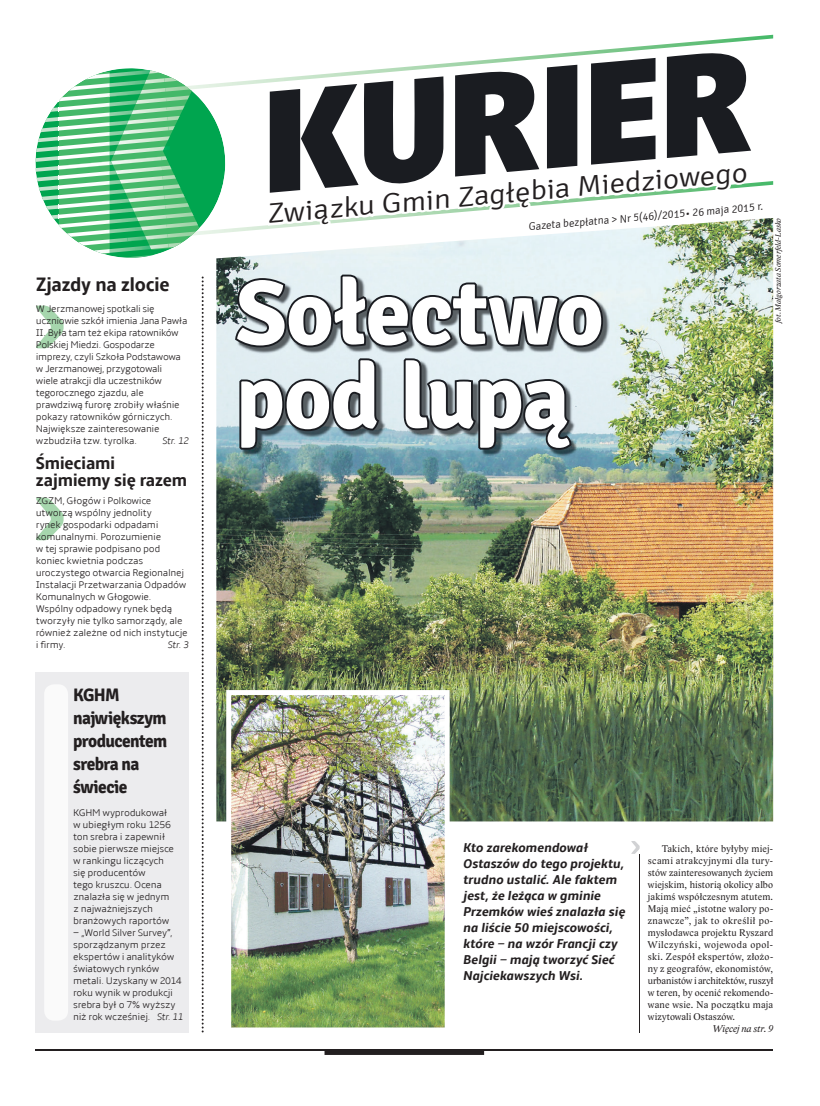
<style>
.page{position:relative;width:820px;height:1106px;background:#fff}
.page>*{position:absolute;margin:0;border:0;box-sizing:border-box;transform-origin:0 0}
.t1{font:900 141.8px "Fengardo Neue";color:#1a1c21;scale:1.08 1}
.t2{font:700 91.8px/83.7px "Signika";letter-spacing:-.015em;color:#fff}
.t3{font:300 27.9px "Signika";color:#231f20;scale:1.11 1}
.t4{font:700 20px "Amble";letter-spacing:-.015em;color:#231f20;scale:.94 1}
.t5{font:700 18px/23px "Signika";letter-spacing:-.035em;color:#231f20}
.t6{font:700 18px/17px "Amble";letter-spacing:-.02em;color:#231f20;scale:.94 1}
.t7{font:italic 700 13.2px/16px "Amble";letter-spacing:-.005em;color:#231f20}
.t8{font:300 11px "Signika";color:#231f20}
.t9{font:300 10px/12px "Amble";letter-spacing:-.03em;color:#231f20}
.t10{font:10px/12px "Lido STF";letter-spacing:.015em;color:#231f20;text-align:justify}
.t11{font:italic 10px "Lido STF";color:#231f20}
.t12{font:italic 300 10px "Amble";letter-spacing:-.035em;color:#231f20}
.t13{font:italic 8px "Lido STF";letter-spacing:.005em;color:#231f20}
.s1{font-style:italic}
</style>
<div class="page">
<svg style="left:36px;top:305px;width:28px;height:43px"></svg>
<hr style="left:35px;top:1049px;width:737px;height:1px;background:#231f20">
<svg style="left:324px;top:1050px;width:160px;height:4px"></svg>
<img style="left:216px;top:263px;width:556px;height:558px">
<img style="left:236px;top:276px;width:373px;height:180px">
<svg style="left:233px;top:272px;width:372px;height:180px;background:#838e93"></svg>
<div style="left:35px;top:672px;width:154px;height:360px;background:#ececee"></div>
<svg style="left:201px;top:276px;width:2px;height:756px"></svg>
<div style="left:44px;top:684px;width:24px;height:336px;background:#fafafa;border-radius:10px"></div>
<hr style="left:639px;top:854px;width:1px;height:178px;background:#231f20">
<svg style="left:631px;top:841px;width:8px;height:13px"></svg>
<svg style="left:35px;top:35px;width:737px;height:228px"></svg>
<svg style="left:36px;top:497px;width:28px;height:43px"></svg>
<img style="left:226px;top:690px;width:223px;height:338px">
<h3 class="t4" style="left:36px;top:273px;width:144px">Zjazdy na zlocie</h3>
<p class="t9" style="left:36px;top:303px;width:153px">W Jerzmanowej spotkali się uczniowie szkół imienia Jana Pawła<br>II. Była tam też ekipa ratowników<br>Polskiej Miedzi. Gospodarze imprezy, czyli Szkoła Podstawowa w Jerzmanowej, przygotowali<br>wiele atrakcji dla uczestników tegorocznego zjazdu, ale prawdziwą furorę zrobiły właśnie pokazy ratowników górniczych.<br>Największe zainteresowanie wzbudziła tzw. tyrolka.</p>
<p class="t12" style="left:162px;top:435px;width:28px">Str. 12</p>
<h3 class="t6" style="left:36px;top:455px;width:162px">Śmieciami zajmiemy się razem</h3>
<p class="t9" style="left:36px;top:495px;width:153px">ZGZM, Głogów i Polkowice utworzą wspólny jednolity<br>rynek gospodarki odpadami komunalnymi. Porozumienie<br>w tej sprawie podpisano pod koniec kwietnia podczas uroczystego otwarcia Regionalnej<br>Instalacji Przetwarzania Odpadów<br>Komunalnych w Głogowie.<br>Wspólny odpadowy rynek będą tworzyły nie tylko samorządy, ale również zależne od nich instytucje i firmy.</p>
<p class="t12" style="left:168px;top:639px;width:23px">Str. 3</p>
<h3 class="t5" style="left:73px;top:684px;width:96px">KGHM największym producentem srebra na świecie</h3>
<p class="t9" style="left:73px;top:807px;width:102px">KGHM wyprodukował w ubiegłym roku 1256 ton srebra i zapewnił sobie pierwsze miejsce w rankingu liczących się producentów<br>tego kruszcu. Ocena znalazła się w jednym z najważniejszych branżowych raportów</p>
<p class="t9" style="left:73px;top:927px;width:111px">– „World Silver Survey”, sporządzanym przez ekspertów i analityków światowych rynków metali. Uzyskany w 2014 roku wynik w produkcji srebra był o 7% wyższy niż rok wcześniej. <span class="s1">Str. 11</span></p>
<h1 class="t1" style="left:251px;top:65px;width:454px;rotate:-5deg">KURIER</h1>
<h3 class="t3" style="left:265px;top:199px;width:435px;rotate:-5deg">Związku Gmin Zagłębia Miedziowego</h3>
<p class="t8" style="left:528px;top:221px;width:236px;rotate:-5deg">Gazeta bezpłatna &gt; Nr 5(46)/2015• 26 maja 2015 r.</p>
<h2 class="t2" style="left:236px;top:272px;width:369px">Sołectwo pod lupą</h2>
<p class="t13" style="left:773px;top:323px;width:107px;rotate:-90deg">fot. Małgorzata Somerfeld-Lasko</p>
<h3 class="t7" style="left:463px;top:839px;width:163px">Kto zarekomendował<br>Ostaszów do tego projektu, trudno ustalić. Ale faktem jest, że leżąca w gminie<br>Przemków wieś znalazła się na liście 50 miejscowości, które – na wzór Francji czy<br>Belgii – mają tworzyć Sieć<br>Najciekawszych Wsi.</h3>
<p class="t10" style="left:647px;top:843px;width:127px;text-indent:14px">Takich, które byłyby miej&shy;scami atrakcyjnymi dla tury&shy;stów zainteresowanych życiem wiejskim, historią okolicy albo jakimś współczesnym atutem.<br>Mają mieć „istotne walory po&shy;znawcze”, jak to określił po&shy;mysłodawca projektu Ryszard Wilczyński, wojewoda opol&shy;ski. Zespół ekspertów, złożo&shy;ny z geografów, ekonomistów, urbanistów i architektów, ruszył w teren, by ocenić rekomendo&shy;wane wsie. Na początku maja wizytowali Ostaszów.</p>
<p class="t11" style="left:712px;top:1023px;width:62px">Więcej na str. 9</p>
</div>
